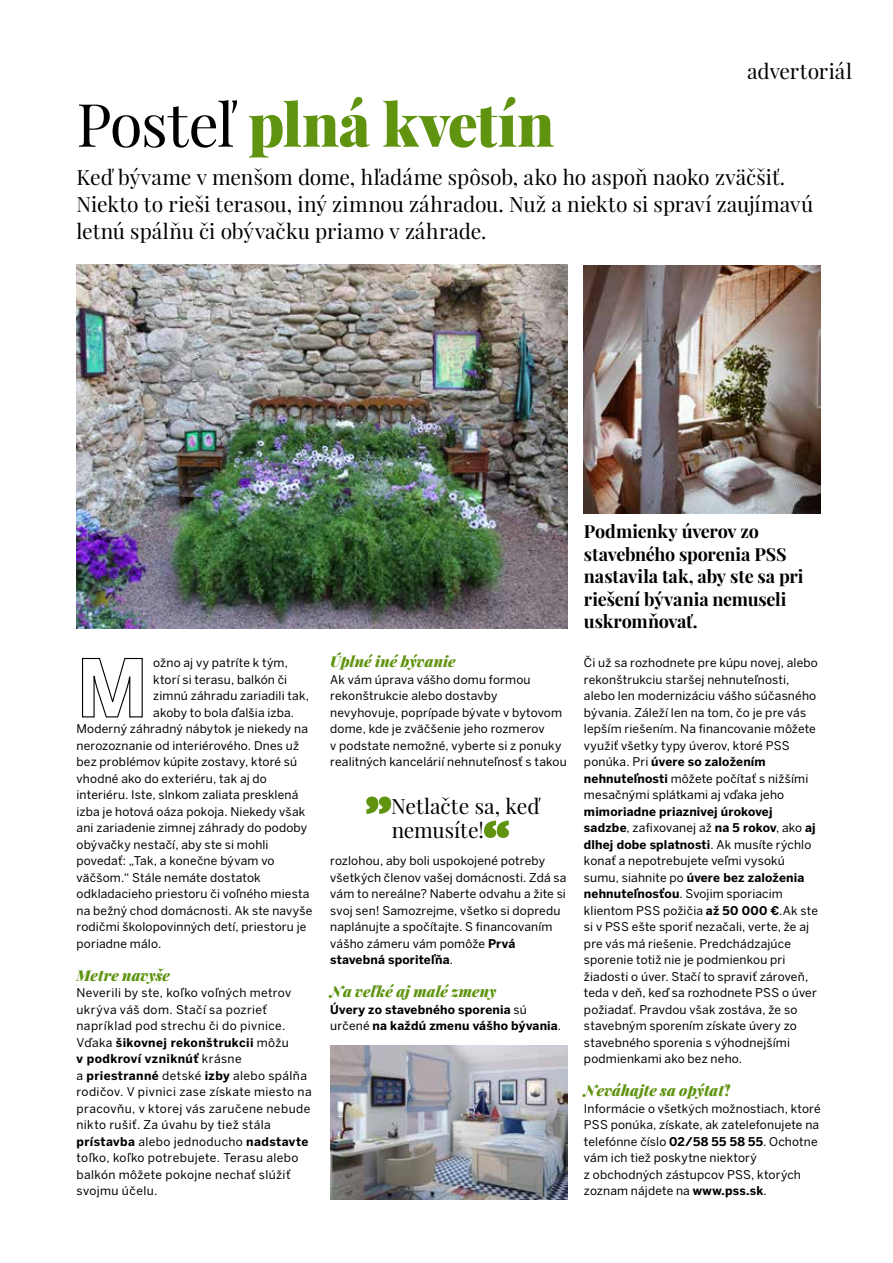
<style>
.page{position:relative;width:893px;height:1263px;background:#fff}
.page>*{position:absolute;margin:0;border:0;box-sizing:border-box;transform-origin:0 0}
.t1{font:900 59.7px "Playfair Display";letter-spacing:-.01em;color:#5f9310}
.t2{font:21px/27px "Playfair Display";color:#000}
.t3{font:700 18px/22.5px "Playfair Display";letter-spacing:-.01em;color:#000}
.t4{font:italic 900 15px "Playfair Display";letter-spacing:.01em;color:#5f9310}
.t5{font:12px/16.5px "Benton Sans";letter-spacing:.015em;color:#000}
.t6{font:700 12px/16.5px "Benton Sans";letter-spacing:.015em;color:#000}
.s1{font-weight:400;color:#000}
.s2{font-weight:700}
.s3{font-weight:400}
</style>
<div class="page">
<svg style="left:82px;top:657px;width:61px;height:61px"></svg>
<img style="left:77px;top:265px;width:490px;height:363px">
<svg style="left:366px;top:796px;width:25px;height:18px"></svg>
<svg style="left:484px;top:820px;width:25px;height:18px"></svg>
<img style="left:584px;top:266px;width:237px;height:247px">
<img style="left:330px;top:1046px;width:237px;height:153px">
<h2 class="t2" style="left:747px;top:57px;width:106px">advertoriál</h2>
<h1 class="t1" style="left:77px;top:86px;width:479px"><span class="s1">Posteľ</span> plná kvetín</h1>
<h2 class="t2" style="left:77px;top:163px;width:738px">Keď bývame v menšom dome, hľadáme spôsob, ako ho aspoň naoko zväčšiť.<br>Niekto to rieši terasou, iný zimnou záhradou. Nuž a niekto si spraví zaujímavú letnú spálňu či obývačku priamo v záhrade.</h2>
<p class="t5" style="left:153px;top:655px;width:136px">ožno aj vy patríte k tým,</p>
<p class="t5" style="left:153px;top:671px;width:136px">ktorí si terasu, balkón či</p>
<p class="t5" style="left:153px;top:688px;width:157px">zimnú záhradu zariadili tak,</p>
<p class="t5" style="left:153px;top:704px;width:142px">akoby to bola ďalšia izba.</p>
<p class="t5" style="left:77px;top:721px;width:233px">Moderný záhradný nábytok je niekedy na</p>
<p class="t5" style="left:77px;top:737px;width:224px">nerozoznanie od interiérového. Dnes už</p>
<p class="t5" style="left:77px;top:754px;width:222px">bez problémov kúpite zostavy, ktoré sú</p>
<p class="t5" style="left:77px;top:770px;width:192px">vhodné ako do exteriéru, tak aj do</p>
<p class="t5" style="left:77px;top:787px;width:223px">interiéru. Iste, slnkom zaliata presklená</p>
<p class="t5" style="left:77px;top:803px;width:230px">izba je hotová oáza pokoja. Niekedy však</p>
<p class="t5" style="left:77px;top:820px;width:232px">ani zariadenie zimnej záhrady do podoby</p>
<p class="t5" style="left:77px;top:836px;width:194px">obývačky nestačí, aby ste si mohli</p>
<p class="t5" style="left:77px;top:853px;width:199px">povedať: „Tak, a konečne bývam vo</p>
<p class="t5" style="left:77px;top:869px;width:186px">väčšom.“ Stále nemáte dostatok</p>
<p class="t5" style="left:77px;top:886px;width:234px">odkladacieho priestoru či voľného miesta</p>
<p class="t5" style="left:77px;top:902px;width:237px">na bežný chod domácnosti. Ak ste navyše</p>
<p class="t5" style="left:77px;top:919px;width:231px">rodičmi školopovinných detí, priestoru je</p>
<p class="t5" style="left:77px;top:935px;width:86px">poriadne málo.</p>
<p class="t4" style="left:77px;top:965px;width:95px">Metre navyše</p>
<p class="t5" style="left:77px;top:985px;width:237px">Neverili by ste, koľko voľných metrov ukrýva váš dom. Stačí sa pozrieť napríklad pod strechu či do pivnice.<br>Vďaka <span class="s2">šikovnej rekonštrukcii</span> môžu<br><span class="s2">v podkroví vzniknúť</span> krásne<br>a <span class="s2">priestranné</span> detské <span class="s2">izby</span> alebo spálňa rodičov. V pivnici zase získate miesto na pracovňu, v ktorej vás zaručene nebude nikto rušiť. Za úvahu by tiež stála <span class="s2">prístavba</span> alebo jednoducho <span class="s2">nadstavte </span>toľko, koľko potrebujete. Terasu alebo balkón môžete pokojne nechať slúžiť svojmu účelu.</p>
<p class="t4" style="left:330px;top:651px;width:127px">Úplné iné bývanie</p>
<p class="t5" style="left:330px;top:671px;width:238px">Ak vám úprava vášho domu formou rekonštrukcie alebo dostavby nevyhovuje, poprípade bývate v bytovom dome, kde je zväčšenie jeho rozmerov<br>v podstate nemožné, vyberte si z ponuky realitných kancelárií nehnuteľnosť s takou</p>
<h2 class="t2" style="left:391px;top:794px;width:150px;line-height:24px">Netlačte sa, keď nemusíte!</h2>
<p class="t5" style="left:330px;top:853px;width:238px">rozlohou, aby boli uspokojené potreby všetkých členov vašej domácnosti. Zdá sa vám to nereálne? Naberte odvahu a žite si svoj sen! Samozrejme, všetko si dopredu naplánujte a spočítajte. S financovaním vášho zámeru vám pomôže <span class="s2">Prvá stavebná sporiteľňa</span>.</p>
<p class="t4" style="left:330px;top:981px;width:168px">Na veľké aj malé zmeny</p>
<p class="t6" style="left:330px;top:1001px;width:232px">Úvery zo stavebného sporenia <span class="s3">sú určené</span> na každú zmenu vášho bývania<span class="s3">.</span></p>
<h3 class="t3" style="left:584px;top:520px;width:221px">Podmienky úverov zo stavebného sporenia PSS nastavila tak, aby ste sa pri riešení bývania nemuseli uskromňovať.</h3>
<p class="t5" style="left:584px;top:655px;width:235px">Či už sa rozhodnete pre kúpu novej, alebo rekonštrukciu staršej nehnuteľnosti, alebo len modernizáciu vášho súčasného bývania. Záleží len na tom, čo je pre vás lepším riešením. Na financovanie môžete využiť všetky typy úverov, ktoré PSS ponúka. Pri <span class="s2">úvere so založením nehnuteľnosti</span> môžete počítať s nižšími mesačnými splátkami aj vďaka jeho</p>
<p class="t5" style="left:584px;top:803px;width:236px"><span class="s2">mimoriadne priaznivej úrokovej sadzbe</span>, zafixovanej až <span class="s2">na 5 rokov</span>, ako <span class="s2">aj dlhej dobe splatnosti</span>. Ak musíte rýchlo konať a nepotrebujete veľmi vysokú sumu, siahnite po <span class="s2">úvere bez založenia nehnuteľnosťou</span>. Svojim sporiacim klientom PSS požičia <span class="s2">až 50 000 €</span>.Ak ste si v PSS ešte sporiť nezačali, verte, že aj pre vás má riešenie. Predchádzajúce sporenie totiž nie je podmienkou pri žiadosti o úver. Stačí to spraviť zároveň, teda v deň, keď sa rozhodnete PSS o úver požiadať. Pravdou však zostáva, že so stavebným sporením získate úvery zo stavebného sporenia s výhodnejšími podmienkami ako bez neho.</p>
<p class="t4" style="left:584px;top:1080px;width:147px">Neváhajte sa opýtať!</p>
<p class="t5" style="left:584px;top:1100px;width:238px">Informácie o všetkých možnostiach, ktoré PSS ponúka, získate, ak zatelefonujete na telefónne číslo <span class="s2">02/58 55 58 55</span>. Ochotne vám ich tiež poskytne niektorý<br>z obchodných zástupcov PSS, ktorých zoznam nájdete na <span class="s2">www.pss.sk</span>.</p>
</div>
